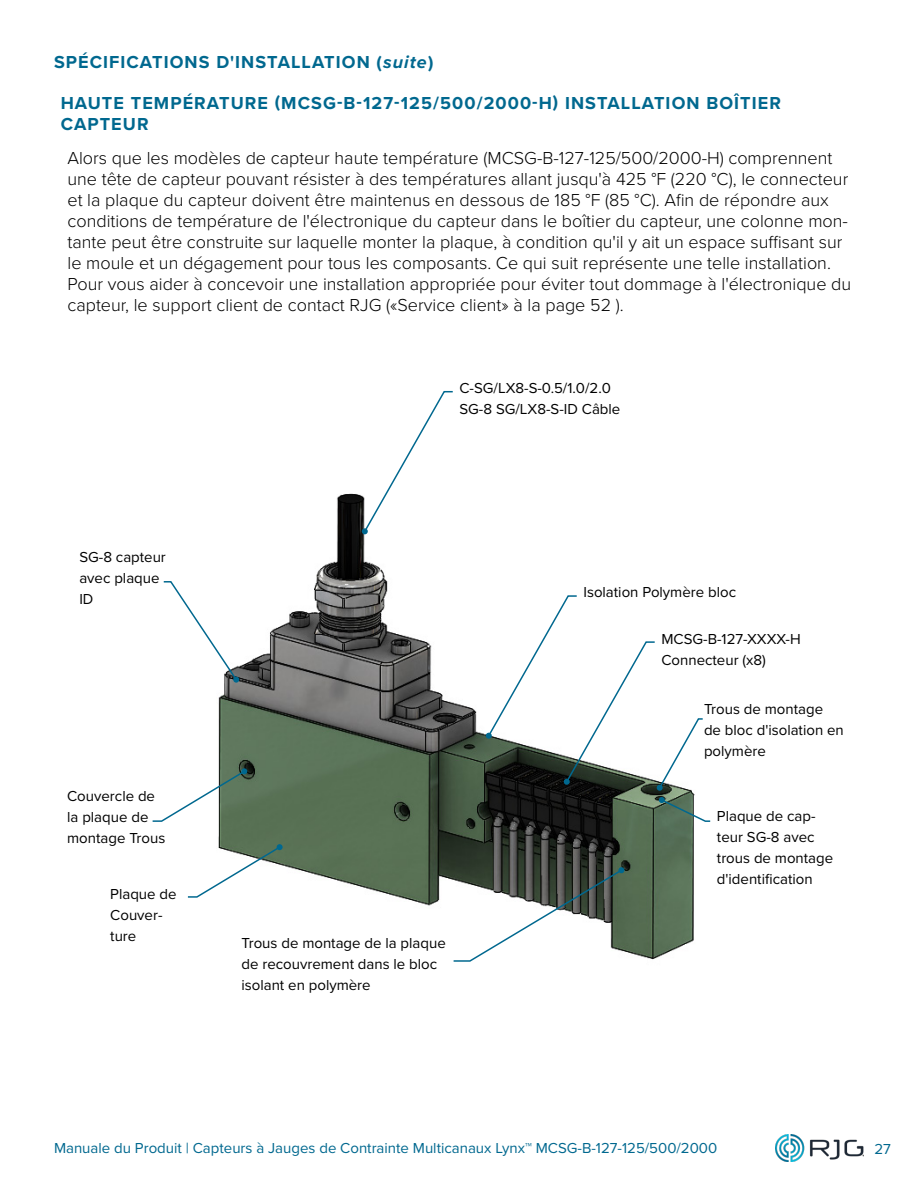
<style>
.page{position:relative;width:918px;height:1188px;background:#fff}
.page>*{position:absolute;margin:0;border:0;box-sizing:border-box;transform-origin:0 0}
.t1{font:300 18px/21px "Proxima Nova";color:#000}
.t2{font:700 18px/21px "Proxima Nova";letter-spacing:.06em;color:#00688f}
.t3{font:15px/21px "Proxima Nova";color:#000}
.t4{font:15px "Proxima Nova";color:#00688f}
.s1{font-style:italic}
</style>
<div class="page">
<img style="left:776px;top:1134px;width:88px;height:27px">
<img style="left:218px;top:493px;width:477px;height:467px">
<svg style="left:163px;top:580px;width:76px;height:103px"></svg>
<svg style="left:486px;top:595px;width:217px;height:196px"></svg>
<svg style="left:362px;top:390px;width:92px;height:144px"></svg>
<svg style="left:659px;top:797px;width:52px;height:26px"></svg>
<svg style="left:152px;top:768px;width:95px;height:55px"></svg>
<svg style="left:187px;top:844px;width:96px;height:54px"></svg>
<svg style="left:452px;top:867px;width:172px;height:95px"></svg>
<p class="t2" style="left:54px;top:51px;width:381px">SPÉCIFICATIONS D'INSTALLATION (<span class="s1">suite</span>)</p>
<p class="t2" style="left:61px;top:92px;width:722px">HAUTE TEMPÉRATURE (MCSG‑B‑127‑125/500/2000‑H) INSTALLATION BOÎTIER<br>CAPTEUR</p>
<p class="t1" style="left:68px;top:147px;width:785px">Alors que les modèles de capteur haute température (MCSG‑B‑127‑125/500/2000‑H) comprennent une tête de capteur pouvant résister à des températures allant jusqu'à 425 °F (220 °C), le connecteur et la plaque du capteur doivent être maintenus en dessous de 185 °F (85 °C). Afin de répondre aux conditions de température de l'électronique du capteur dans le boîtier du capteur, une colonne mon&shy;tante peut être construite sur laquelle monter la plaque, à condition qu'il y ait un espace suffisant sur le moule et un dégagement pour tous les composants. Ce qui suit représente une telle installation.<br>Pour vous aider à concevoir une installation appropriée pour éviter tout dommage à l'électronique du capteur, le support client de contact RJG («Service client» à la page 52 ).</p>
<p class="t3" style="left:79px;top:546px;width:88px">SG-8 capteur avec plaque<br>ID</p>
<p class="t3" style="left:67px;top:784px;width:100px">Couvercle de la plaque de montage Trous</p>
<p class="t3" style="left:110px;top:883px;width:68px">Plaque de<br>Couver&shy;ture</p>
<p class="t3" style="left:459px;top:377px;width:162px">C-SG/LX8-S-0.5/1.0/2.0<br>SG-8 SG/LX8-S-ID Câble</p>
<p class="t3" style="left:242px;top:932px;width:206px">Trous de montage de la plaque de recouvrement dans le bloc isolant en polymère</p>
<p class="t3" style="left:583px;top:581px;width:154px">Isolation Polymère bloc</p>
<p class="t3" style="left:661px;top:627px;width:141px">MCSG-B-127-XXXX-H<br>Connecteur (x8)</p>
<p class="t3" style="left:704px;top:697px;width:141px">Trous de montage de bloc d'isolation en polymère</p>
<p class="t3" style="left:717px;top:805px;width:118px">Plaque de cap&shy;teur SG-8 avec trous de montage d'identification</p>
<p class="t4" style="left:54px;top:1136px;width:665px">Manuale du Produit | Capteurs à Jauges de Contrainte Multicanaux Lynx™ MCSG‑B‑127‑125/500/2000</p>
<p class="t4" style="left:874px;top:1137px;width:18px">27</p>
</div>
